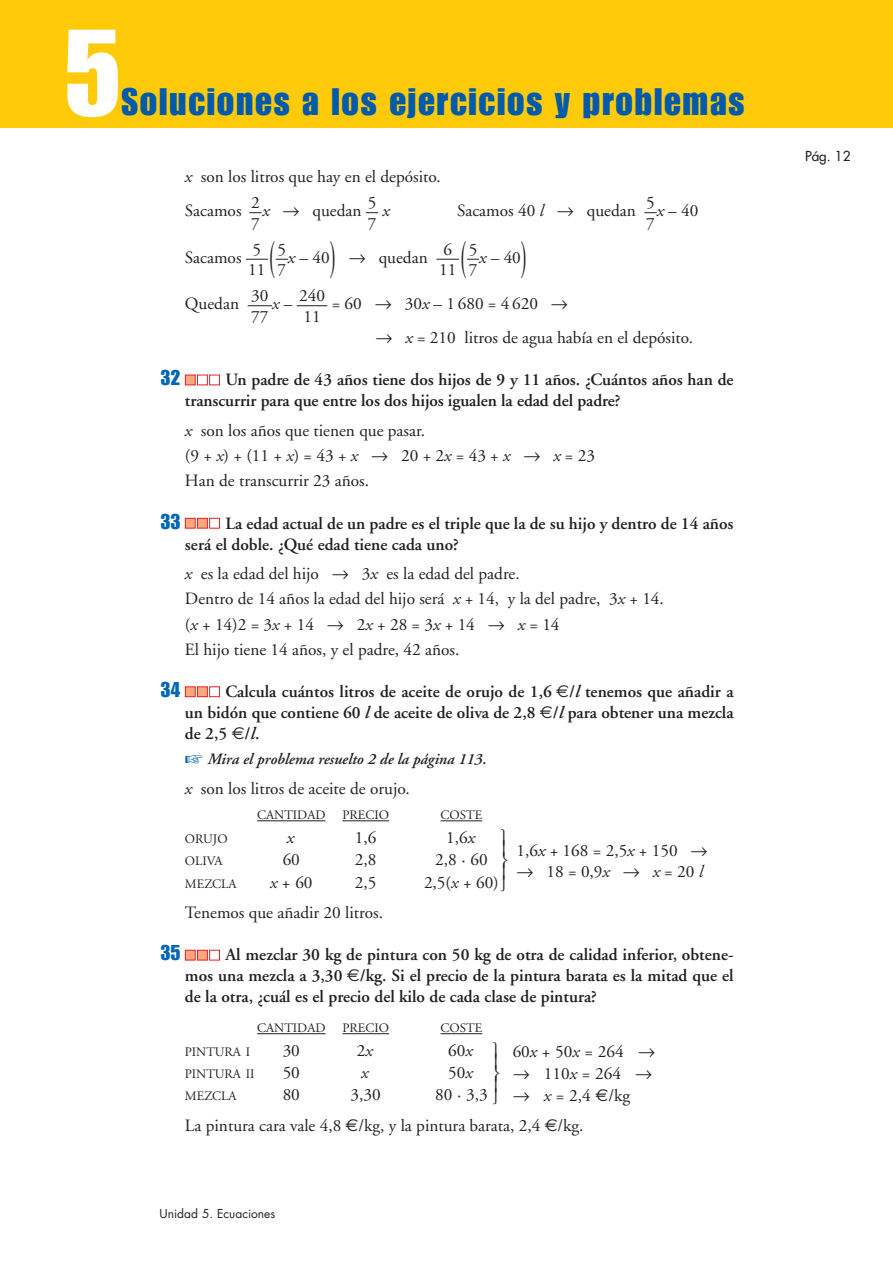
<style>
.page{position:relative;width:893px;height:1263px;background:#fff}
.page>*{position:absolute;margin:0;border:0;box-sizing:border-box;transform-origin:0 0}
.t1{font:120px "Impact";color:#fff}
.t2{font:43.05px "Anaya Math 1";color:#231f20;scale:.4 1}
.t3{font:37.5px "Impact";letter-spacing:.05em;color:#015aaa}
.t4{font:21px "Impact";color:#0166b3}
.t5{font:17.25px/20.2px "Adobe Garamond";color:#231f20}
.t6{font:600 17.25px/21px "Adobe Garamond";color:#231f20}
.t7{font:italic 17.25px "Adobe Garamond";color:#231f20}
.t8{font:italic 600 15.75px "Adobe Garamond";color:#231f20}
.t9{font:13.5px "Futura";color:#231f20}
.t10{font:12.9px "Adobe Garamond";color:#231f20}
.t11{font:12px "Futura";color:#231f20}
.s1{font-style:italic}
.s2{font-family:"Anaya Math 1"}
.s3{font-style:normal}
.s4{font-family:"Euro Sans";font-weight:400}
.s5{color:#0166b3}
.s6{font-family:"Euro Sans"}
</style>
<div class="page">
<div style="left:0;top:0;width:893px;height:128px;background:#feca0a"></div>
<hr style="left:257px;top:820px;width:68px;height:1px;background:#231f20">
<hr style="left:342px;top:820px;width:47px;height:1px;background:#231f20">
<hr style="left:440px;top:820px;width:42px;height:1px;background:#231f20">
<hr style="left:257px;top:1033px;width:68px;height:1px;background:#231f20">
<hr style="left:342px;top:1033px;width:47px;height:1px;background:#231f20">
<hr style="left:440px;top:1033px;width:42px;height:1px;background:#231f20">
<div style="left:209px;top:950px;width:11px;height:10px;border:1px solid #ee1d23"></div>
<div style="left:197px;top:950px;width:10px;height:10px;background:#f8a87e"></div>
<div style="left:197px;top:950px;width:11px;height:10px;border:1px solid #ee1d23"></div>
<div style="left:185px;top:950px;width:10px;height:10px;background:#f8a87e"></div>
<div style="left:185px;top:950px;width:11px;height:10px;border:1px solid #ee1d23"></div>
<div style="left:209px;top:686px;width:11px;height:11px;border:1px solid #ee1d23"></div>
<div style="left:197px;top:687px;width:10px;height:10px;background:#f8a87e"></div>
<div style="left:197px;top:686px;width:11px;height:11px;border:1px solid #ee1d23"></div>
<div style="left:185px;top:687px;width:10px;height:10px;background:#f8a87e"></div>
<div style="left:185px;top:686px;width:11px;height:11px;border:1px solid #ee1d23"></div>
<div style="left:209px;top:518px;width:11px;height:11px;border:1px solid #ee1d23"></div>
<div style="left:197px;top:518px;width:10px;height:10px;background:#f8a87e"></div>
<div style="left:197px;top:518px;width:11px;height:11px;border:1px solid #ee1d23"></div>
<div style="left:185px;top:518px;width:10px;height:10px;background:#f8a87e"></div>
<div style="left:185px;top:518px;width:11px;height:11px;border:1px solid #ee1d23"></div>
<div style="left:209px;top:375px;width:11px;height:10px;border:1px solid #ee1d23"></div>
<div style="left:197px;top:375px;width:11px;height:10px;border:1px solid #ee1d23"></div>
<div style="left:185px;top:375px;width:10px;height:10px;background:#f8a87e"></div>
<div style="left:185px;top:375px;width:11px;height:10px;border:1px solid #ee1d23"></div>
<hr style="left:297px;top:305px;width:30px;height:1px;background:#231f20">
<svg style="left:248px;top:305px;width:24px;height:1px"></svg>
<svg style="left:467px;top:259px;width:12px;height:1px"></svg>
<svg style="left:436px;top:259px;width:23px;height:1px"></svg>
<svg style="left:276px;top:259px;width:12px;height:1px"></svg>
<svg style="left:246px;top:259px;width:22px;height:1px"></svg>
<svg style="left:644px;top:212px;width:13px;height:1px"></svg>
<svg style="left:366px;top:212px;width:12px;height:1px"></svg>
<svg style="left:249px;top:212px;width:13px;height:1px"></svg>
<h1 class="t1" style="left:64px;top:30px;width:59px">5</h1>
<h3 class="t3" style="left:121px;top:89px;width:625px">Soluciones a los ejercicios y problemas</h3>
<p class="t5" style="left:185px;top:162px;width:257px;line-height:33.8px"><span class="s1">x</span> son los litros que hay en el depósito.<br>Sacamos <span class="s1">x</span> <span class="s2">8</span> quedan <span class="s1">x</span></p>
<p class="t5" style="left:368px;top:194px;width:10px">5<br>7</p>
<p class="t5" style="left:251px;top:194px;width:10px">2<br>7</p>
<p class="t5" style="left:646px;top:194px;width:10px">5<br>7</p>
<p class="t5" style="left:457px;top:202px;width:243px">Sacamos 40 <span class="s1">l</span> <span class="s2">8</span> quedan <span class="s1">x</span> – 40</p>
<h2 class="t2" style="left:270px;top:237px;width:16px">(</h2>
<h2 class="t2" style="left:330px;top:237px;width:16px">)</h2>
<h2 class="t2" style="left:461px;top:237px;width:16px">(</h2>
<h2 class="t2" style="left:521px;top:237px;width:16px">)</h2>
<p class="t5" style="left:443px;top:241px;width:10px">6</p>
<p class="t5" style="left:248px;top:241px;width:19px">5<br>11</p>
<p class="t5" style="left:278px;top:241px;width:10px">5</p>
<p class="t5" style="left:469px;top:241px;width:10px">5</p>
<p class="t5" style="left:185px;top:249px;width:58px">Sacamos</p>
<p class="t5" style="left:288px;top:249px;width:141px"><span class="s1">x</span> – 40 <span class="s2">8</span> quedan</p>
<p class="t5" style="left:479px;top:249px;width:43px"><span class="s1">x</span> – 40</p>
<p class="t5" style="left:185px;top:295px;width:56px">Quedan</p>
<p class="t7" style="left:272px;top:297px;width:22px">x<span class="s3">–</span></p>
<p class="t5" style="left:375px;top:289px;width:319px;line-height:33.8px;text-indent:-44px">= 60 <span class="s2">8</span> 30<span class="s1">x</span> – 1 680 = 4 620 <span class="s2">8<br>8</span> <span class="s1">x</span> = 210 litros de agua había en el depósito.</p>
<p class="t5" style="left:439px;top:261px;width:19px">11</p>
<p class="t5" style="left:278px;top:261px;width:10px">7</p>
<p class="t5" style="left:469px;top:261px;width:10px">7</p>
<p class="t5" style="left:299px;top:287px;width:27px">240<br>11</p>
<p class="t5" style="left:251px;top:287px;width:19px">30<br>77</p>
<p class="t4" style="left:161px;top:370px;width:22px">32</p>
<p class="t6" style="left:185px;top:371px;width:550px;text-indent:40px">Un padre de 43 años tiene dos hijos de 9 y 11 años. ¿Cuántos años han de transcurrir para que entre los dos hijos igualen la edad del padre?</p>
<p class="t5" style="left:185px;top:419px;width:412px;line-height:25.2px"><span class="s1">x</span> son los años que tienen que pasar.<br>(9 +<span class="s1">x</span>)+(11 +<span class="s1">x</span>) = 43 +<span class="s1">x</span> <span class="s2">8</span> 20 +2<span class="s1">x</span>= 43 +<span class="s1">x</span> <span class="s2">8</span> <span class="s1">x</span>= 23<br>Han de transcurrir 23 años.</p>
<p class="t4" style="left:161px;top:514px;width:22px">33</p>
<p class="t6" style="left:185px;top:514px;width:550px;text-indent:40px">La edad actual de un padre es el triple que la de su hijo y dentro de 14 años será el doble. ¿Qué edad tiene cada uno?</p>
<p class="t5" style="left:185px;top:563px;width:480px;line-height:25.2px"><span class="s1">x</span> es la edad del hijo <span class="s2">8</span> 3<span class="s1">x</span> es la edad del padre.<br>Dentro de 14 años la edad del hijo será <span class="s1">x</span> + 14, y la del padre, 3<span class="s1">x</span> + 14. (<span class="s1">x</span> + 14)2 = 3<span class="s1">x</span> + 14 <span class="s2">8</span> 2<span class="s1">x</span> + 28 = 3<span class="s1">x</span> + 14 <span class="s2">8</span> <span class="s1">x</span> = 14<br>El hijo tiene 14 años, y el padre, 42 años.</p>
<p class="t4" style="left:161px;top:682px;width:22px">34</p>
<p class="t6" style="left:185px;top:683px;width:550px;text-align:justify;text-indent:40px">Calcula cuántos litros de aceite de orujo de 1,6 <span class="s4">€</span>/<span class="s1">l</span> tenemos que añadir a un bidón que contiene 60 <span class="s1">l</span> de aceite de oliva de 2,8 <span class="s4">€</span>/<span class="s1">l</span> para obtener una mezcla de 2,5 <span class="s4">€</span>/<span class="s1">l</span>.</p>
<p class="t8" style="left:185px;top:753px;width:303px"><span class="s5">☞</span> Mira el problema resuelto 2 de la página 113.</p>
<p class="t5" style="left:185px;top:780px;width:226px"><span class="s1">x</span> son los litros de aceite de orujo.</p>
<p class="t10" style="left:257px;top:810px;width:70px">CANTIDAD</p>
<p class="t10" style="left:342px;top:810px;width:48px">PRECIO</p>
<p class="t10" style="left:440px;top:810px;width:43px">COSTE</p>
<p class="t5" style="left:516px;top:842px;width:193px;line-height:21px">1,6<span class="s1">x</span> + 168 = 2,5<span class="s1">x</span> + 150 <span class="s2">8<br>8</span> 18 = 0,9<span class="s1">x</span> <span class="s2">8</span> <span class="s1">x</span> = 20 <span class="s1">l</span></p>
<p class="t5" style="left:185px;top:904px;width:200px">Tenemos que añadir 20 litros.</p>
<p class="t4" style="left:161px;top:945px;width:22px">35</p>
<p class="t6" style="left:185px;top:946px;width:550px;text-align:justify;text-indent:40px">Al mezclar 30 kg de pintura con 50 kg de otra de calidad inferior, obtene&shy;mos una mezcla a 3,30 <span class="s4">€</span>/kg. Si el precio de la pintura barata es la mitad que el de la otra, ¿cuál es el precio del kilo de cada clase de pintura?</p>
<p class="t10" style="left:257px;top:1023px;width:70px">CANTIDAD</p>
<p class="t10" style="left:342px;top:1023px;width:48px">PRECIO</p>
<p class="t10" style="left:440px;top:1023px;width:43px">COSTE</p>
<p class="t10" style="left:185px;top:834px;width:44px">ORUJO</p>
<p class="t7" style="left:287px;top:831px;width:9px">x</p>
<p class="t5" style="left:355px;top:829px;width:23px">1,6</p>
<p class="t5" style="left:446px;top:829px;width:30px">1,6<span class="s1">x</span></p>
<p class="t10" style="left:185px;top:856px;width:39px">OLIVA</p>
<p class="t5" style="left:283px;top:851px;width:19px">60</p>
<p class="t5" style="left:355px;top:851px;width:23px">2,8</p>
<p class="t5" style="left:435px;top:851px;width:54px">2,8 · 60</p>
<p class="t10" style="left:185px;top:878px;width:53px">MEZCLA</p>
<p class="t5" style="left:270px;top:874px;width:44px"><span class="s1">x</span> + 60</p>
<p class="t5" style="left:355px;top:874px;width:23px">2,5</p>
<p class="t5" style="left:424px;top:874px;width:76px">2,5(<span class="s1">x</span> + 60)</p>
<p class="t10" style="left:185px;top:1047px;width:67px">PINTURA I</p>
<p class="t5" style="left:283px;top:1042px;width:19px">30</p>
<p class="t5" style="left:357px;top:1042px;width:17px">2<span class="s1">x</span></p>
<p class="t5" style="left:448px;top:1042px;width:26px">60<span class="s1">x</span></p>
<p class="t10" style="left:185px;top:1069px;width:71px">PINTURA II</p>
<p class="t5" style="left:283px;top:1064px;width:19px">50</p>
<p class="t7" style="left:361px;top:1066px;width:9px">x</p>
<p class="t5" style="left:448px;top:1064px;width:26px">50<span class="s1">x</span></p>
<p class="t10" style="left:185px;top:1091px;width:53px">MEZCLA</p>
<p class="t5" style="left:283px;top:1086px;width:19px">80</p>
<p class="t5" style="left:351px;top:1086px;width:32px">3,30</p>
<p class="t5" style="left:435px;top:1086px;width:54px">80 · 3,3</p>
<p class="t5" style="left:513px;top:1042px;width:144px;line-height:22.4px">60<span class="s1">x</span> + 50<span class="s1">x</span> = 264 <span class="s2">8<br>8</span> 110<span class="s1">x</span> = 264 <span class="s2">8<br>8</span> <span class="s1">x</span> = 2,4 <span class="s6">€</span>/kg</p>
<p class="t5" style="left:185px;top:1117px;width:400px">La pintura cara vale 4,8 <span class="s6">€</span>/kg, y la pintura barata, 2,4 <span class="s6">€</span>/kg.</p>
<p class="t11" style="left:159px;top:1208px;width:117px">Unidad 5. Ecuaciones</p>
<p class="t9" style="left:805px;top:149px;width:47px">Pág. 12</p>
</div>
